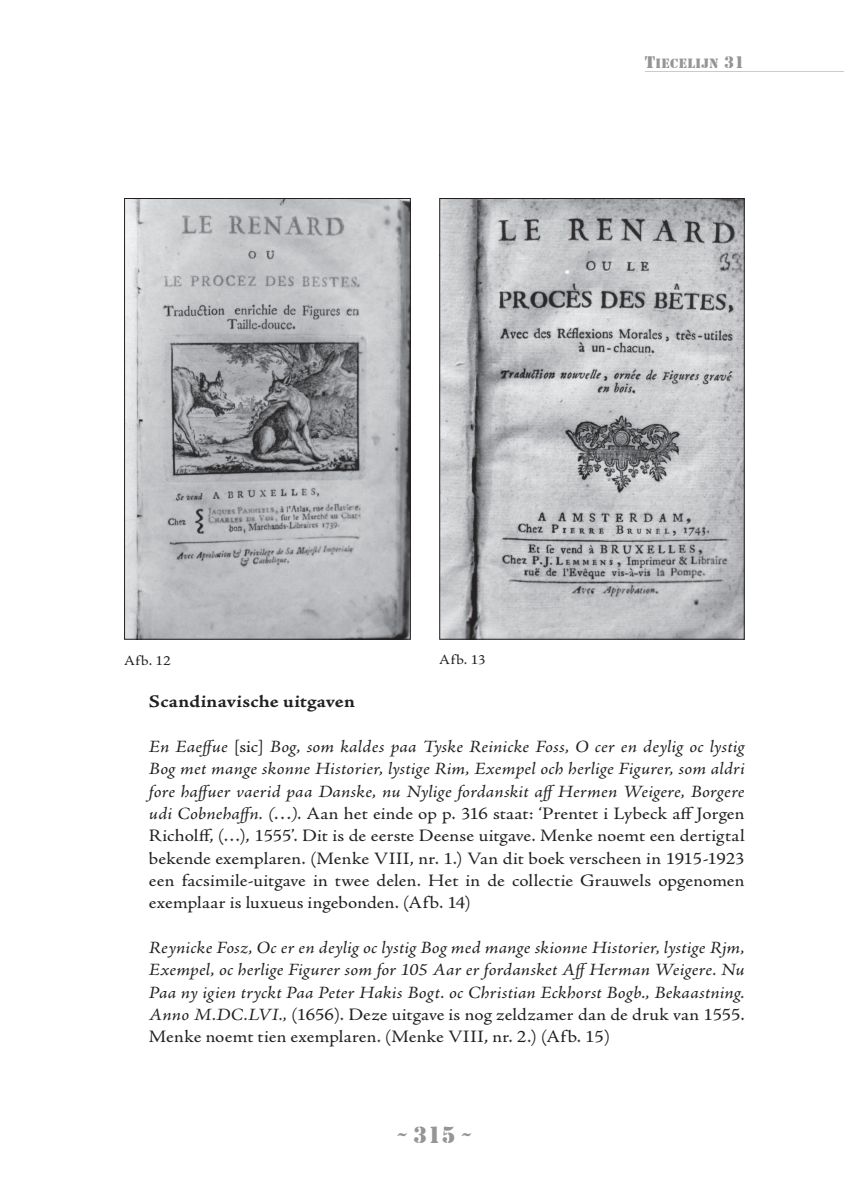
<style>
.page{position:relative;width:844px;height:1191px;background:#fff}
.page>*{position:absolute;margin:0;border:0;box-sizing:border-box;transform-origin:0 0}
.t1{font:24.5px "Stencil";color:#939598}
.t2{font:17.5px/22.4px "Adobe Jenson Pro";letter-spacing:.01em;color:#231f20;text-align:justify;scale:1.1 1}
.t3{font:italic 17.5px/22.2px "Adobe Jenson Pro";letter-spacing:.01em;color:#231f20;text-align:justify;scale:1.1 1}
.t4{font:17.5px "Adobe Jenson Pro Bold Capt";letter-spacing:.015em;color:#231f20;scale:1.1 1}
.t5{font:14px "Adobe Jenson Pro";letter-spacing:.03em;color:#231f20;scale:1.1 1}
.t6{font:14px "Stencil";letter-spacing:.03em;color:#939598}
.s1{font-size:17.5px}
.s2{font-style:italic}
.s3{font-style:normal}
</style>
<div class="page">
<hr style="left:645px;top:71px;width:198px;height:1px;background:#939598">
<img style="left:441px;top:200px;width:301px;height:437px">
<div style="left:439px;top:198px;width:305px;height:441px;border:1px solid #231f20"></div>
<img style="left:126px;top:200px;width:282px;height:437px">
<div style="left:124px;top:198px;width:286px;height:441px;border:1px solid #231f20"></div>
<p class="t6" style="left:644px;top:55px;width:101px"><span class="s1">T</span>IECELIJN <span class="s1">31</span></p>
<p class="t5" style="left:124px;top:653px;width:44px">Afb. 12</p>
<p class="t5" style="left:439px;top:651px;width:44px">Afb. 13</p>
<p class="t4" style="left:149px;top:691px;width:189px">Scandinavische uitgaven</p>
<p class="t2" style="left:149px;top:735px;width:543px"><span class="s2">En Eaeffue</span> [sic] <span class="s2">Bog, som kaldes paa Tyske Reinicke Foss, O cer en deylig oc lystig Bog met mange skonne Historier, lystige Rim, Exempel och herlige Figurer, som aldri fore haffuer vaerid paa Danske, nu Nylige fordanskit affHermen Weigere, Borgere udi Cobnehaffn. (…)</span>. Aan het einde op p. 316 staat: ‘Prentet i Lybeck aff Jorgen Richolff, (…), 1555’. Dit is de eerste Deense uitgave. Menke noemt een dertigtal bekende exemplaren. (Menke VIII, nr. 1.) Van dit boek verscheen in 1915-1923 een facsimile-uitgave in twee delen. Het in de collectie Grauwels opgenomen exemplaar is luxueus ingebonden. (Afb. 14)</p>
<p class="t3" style="left:149px;top:937px;width:543px">Reynicke Fosz, Oc er en deylig oc lystig Bog med mange skionne Historier, lystige Rjm, Exempel, oc herlige Figurer som for 105 Aar er fordansket AffHerman Weigere. Nu Paa ny igien tryckt Paa Peter Hakis Bogt. oc Christian Eckhorst Bogb., Bekaastning.<br>Anno M.DC.LVI., <span class="s3">(1656). Deze uitgave is nog zeldzamer dan de druk van 1555.<br>Menke noemt tien exemplaren. (Menke VIII, nr. 2.) (Afb. 15)</span></p>
<h1 class="t1" style="left:397px;top:1120px;width:75px">~ 315 ~</h1>
</div>
